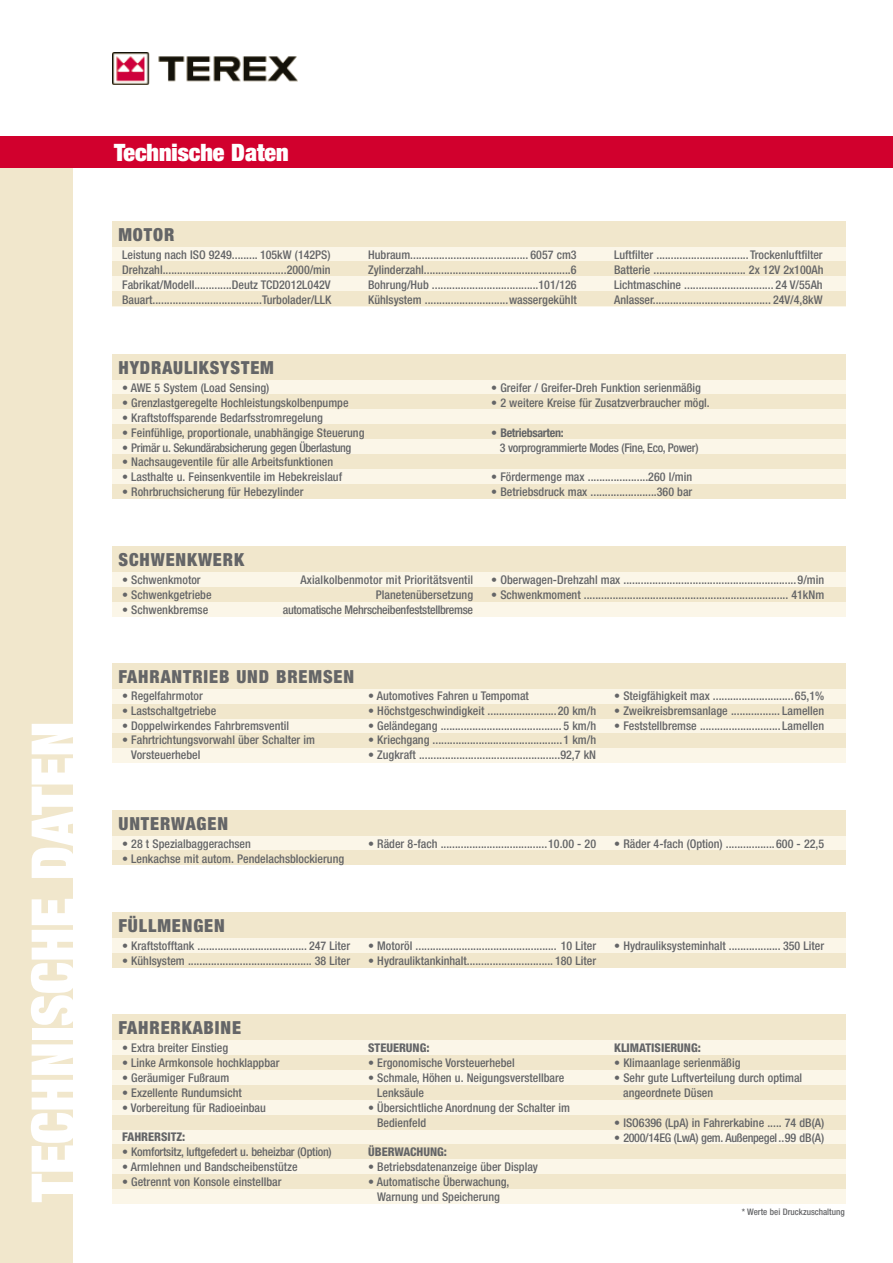
<style>
.page{position:relative;width:893px;height:1263px;background:#fff}
.page>*{position:absolute;margin:0;border:0;box-sizing:border-box;transform-origin:0 0}
.t1{font:900 expanded 60px "Helvetica Neue";color:#fff}
.t2{font:900 expanded 24px "Helvetica Neue";color:#fff}
.t3{font:900 condensed 18px "Helvetica Neue";letter-spacing:.05em;color:#646567}
.t4{font:500 condensed 12px/14.9px "Helvetica Neue";color:#646567}
.t5{font:500 condensed 12px/14.9px "Helvetica Neue";letter-spacing:-.025em;color:#646567}
.t6{font:800 condensed 12px "Helvetica Neue";color:#646567}
.t7{font:500 condensed 12px "Helvetica Neue";letter-spacing:-.03em;color:#646567}
.t8{font:500 condensed 12px "Helvetica Neue";letter-spacing:-.02em;color:#646567}
.t9{font:500 condensed 9px "Helvetica Neue";color:#646567}
.s1{font-weight:700}
</style>
<div class="page">
<div style="left:0;top:168px;width:73px;height:1095px;background:#f1e7cc"></div>
<div style="left:113px;top:247px;width:733px;height:60px;background:#fbf6e8"></div>
<div style="left:113px;top:221px;width:733px;height:26px;background:#f1e7cc"></div>
<div style="left:113px;top:261px;width:733px;height:15px;background:#f1e7cc"></div>
<div style="left:113px;top:291px;width:733px;height:15px;background:#f1e7cc"></div>
<div style="left:113px;top:572px;width:733px;height:44px;background:#fbf6e8"></div>
<div style="left:113px;top:587px;width:733px;height:14px;background:#f1e7cc"></div>
<div style="left:113px;top:546px;width:733px;height:26px;background:#f1e7cc"></div>
<div style="left:113px;top:370px;width:733px;height:119px;background:#fbf6e8"></div>
<div style="left:113px;top:354px;width:733px;height:26px;background:#f1e7cc"></div>
<div style="left:113px;top:394px;width:733px;height:15px;background:#f1e7cc"></div>
<div style="left:113px;top:424px;width:733px;height:15px;background:#f1e7cc"></div>
<div style="left:113px;top:454px;width:733px;height:15px;background:#f1e7cc"></div>
<div style="left:113px;top:484px;width:733px;height:15px;background:#f1e7cc"></div>
<div style="left:113px;top:835px;width:733px;height:20px;background:#fbf6e8"></div>
<div style="left:113px;top:850px;width:733px;height:15px;background:#f1e7cc"></div>
<div style="left:113px;top:810px;width:733px;height:25px;background:#f1e7cc"></div>
<div style="left:113px;top:937px;width:733px;height:27px;background:#fbf6e8"></div>
<div style="left:113px;top:952px;width:733px;height:15px;background:#f1e7cc"></div>
<div style="left:113px;top:912px;width:733px;height:26px;background:#f1e7cc"></div>
<div style="left:113px;top:1040px;width:733px;height:163px;background:#fbf6e8"></div>
<div style="left:113px;top:1055px;width:733px;height:15px;background:#f1e7cc"></div>
<div style="left:113px;top:1085px;width:733px;height:15px;background:#f1e7cc"></div>
<div style="left:113px;top:1115px;width:733px;height:14px;background:#f1e7cc"></div>
<div style="left:113px;top:1144px;width:733px;height:15px;background:#f1e7cc"></div>
<div style="left:113px;top:1174px;width:733px;height:15px;background:#f1e7cc"></div>
<div style="left:113px;top:1014px;width:733px;height:26px;background:#f1e7cc"></div>
<img style="left:113px;top:53px;width:185px;height:31px">
<div style="left:113px;top:689px;width:733px;height:74px;background:#fbf6e8"></div>
<div style="left:113px;top:704px;width:733px;height:14px;background:#f1e7cc"></div>
<div style="left:113px;top:733px;width:733px;height:15px;background:#f1e7cc"></div>
<div style="left:113px;top:663px;width:733px;height:26px;background:#f1e7cc"></div>
<div style="left:0;top:136px;width:893px;height:32px;background:#d1002d"></div>
<h1 class="t1" style="left:15px;top:1202px;width:482px;rotate:-90deg">TEchnische Daten</h1>
<h2 class="t2" style="left:114px;top:137px;width:176px">Technische Daten</h2>
<h3 class="t3" style="left:118px;top:224px;width:57px">MOTOR</h3>
<p class="t4" style="left:122px;top:247px;width:211px;text-align:justify">Leistung nach ISO 9249......... 105kW (142PS)<br>Drehzahl...........................................2000/min Fabrikat/Modell.............Deutz TCD2012L042V Bauart......................................Turbolader/LLK</p>
<p class="t4" style="left:368px;top:247px;width:210px;text-align:justify">Hubraum......................................... 6057 cm3<br>Zylinderzahl...................................................6<br>Bohrung/Hub .....................................101/126<br>Kühlsystem .............................wassergekühlt</p>
<p class="t4" style="left:614px;top:247px;width:211px;text-align:justify">Luftfilter ................................ Trockenluftfilter Batterie ................................ 2x 12V 2x100Ah Lichtmaschine ............................... 24 V/55Ah Anlasser......................................... 24V/4,8kW</p>
<h3 class="t3" style="left:118px;top:357px;width:157px">HYDRAULIKSYSTEM</h3>
<p class="t4" style="left:122px;top:380px;width:149px">• AWE 5 System (Load Sensing)</p>
<p class="t4" style="left:122px;top:395px;width:228px">• Grenzlastgeregelte Hochleistungskolbenpumpe</p>
<p class="t4" style="left:122px;top:410px;width:202px">• Kraftstoffsparende Bedarfsstromregelung</p>
<p class="t4" style="left:122px;top:425px;width:244px">• Feinfühlige, proportionale, unabhängige Steuerung</p>
<p class="t7" style="left:122px;top:440px;width:231px">• Primär u. Sekundärabsicherung gegen Überlastung</p>
<p class="t4" style="left:122px;top:454px;width:212px">• Nachsaugeventile für alle Arbeitsfunktionen</p>
<p class="t4" style="left:122px;top:469px;width:221px">• Lasthalte u. Feinsenkventile im Hebekreislauf</p>
<p class="t4" style="left:122px;top:484px;width:183px">• Rohrbruchsicherung für Hebezylinder</p>
<p class="t4" style="left:491px;top:380px;width:211px">• Greifer / Greifer-Dreh Funktion serienmäßig</p>
<p class="t4" style="left:491px;top:395px;width:220px">• 2 weitere Kreise für Zusatzverbraucher mögl.</p>
<p class="t5" style="left:500px;top:425px;width:200px;text-indent:-9px">• <span class="s1">Betriebsarten:<br></span>3 vorprogrammierte Modes (Fine, Eco, Power)</p>
<p class="t4" style="left:491px;top:469px;width:203px">• Fördermenge max .....................260 l/min</p>
<p class="t4" style="left:491px;top:484px;width:203px">• Betriebsdruck max .......................360 bar</p>
<h3 class="t3" style="left:118px;top:549px;width:127px">SCHWENKWERK</h3>
<p class="t4" style="left:122px;top:572px;width:80px">• Schwenkmotor</p>
<p class="t4" style="left:301px;top:572px;width:174px">Axialkolbenmotor mit Prioritätsventil</p>
<p class="t4" style="left:122px;top:587px;width:91px">• Schwenkgetriebe</p>
<p class="t4" style="left:376px;top:587px;width:99px">Planetenübersetzung</p>
<p class="t4" style="left:122px;top:602px;width:88px">• Schwenkbremse</p>
<p class="t5" style="left:283px;top:602px;width:192px">automatische Mehrscheibenfeststellbremse</p>
<p class="t4" style="left:491px;top:572px;width:334px">• Oberwagen-Drehzahl max ............................................................9/min</p>
<p class="t4" style="left:491px;top:587px;width:334px">• Schwenkmoment ....................................................................... 41kNm</p>
<h3 class="t3" style="left:118px;top:666px;width:237px">FAHRANTRIEB UND BREMSEN</h3>
<p class="t4" style="left:122px;top:688px;width:82px">• Regelfahrmotor</p>
<p class="t4" style="left:122px;top:703px;width:96px">• Lastschaltgetriebe</p>
<p class="t4" style="left:122px;top:718px;width:169px">• Doppelwirkendes Fahrbremsventil</p>
<p class="t4" style="left:131px;top:732px;width:185px;text-indent:-9px">• Fahrtrichtungsvorwahl über Schalter im<br>Vorsteuerhebel</p>
<p class="t4" style="left:368px;top:688px;width:162px">• Automotives Fahren u Tempomat</p>
<p class="t4" style="left:368px;top:703px;width:229px">• Höchstgeschwindigkeit ........................20 km/h</p>
<p class="t4" style="left:368px;top:718px;width:229px">• Geländegang .......................................... 5 km/h</p>
<p class="t4" style="left:368px;top:732px;width:229px">• Kriechgang .............................................1 km/h</p>
<p class="t4" style="left:368px;top:747px;width:230px">• Zugkraft .................................................92,7 kN</p>
<p class="t4" style="left:614px;top:688px;width:212px">• Steigfähigkeit max ............................65,1%</p>
<p class="t4" style="left:614px;top:703px;width:211px">• Zweikreisbremsanlage ................. Lamellen</p>
<p class="t4" style="left:614px;top:718px;width:211px">• Feststellbremse ............................ Lamellen</p>
<h3 class="t3" style="left:118px;top:812px;width:111px">UNTERWAGEN</h3>
<p class="t4" style="left:122px;top:836px;width:130px">• 28 t Spezialbaggerachsen</p>
<p class="t4" style="left:122px;top:851px;width:224px">• Lenkachse mit autom. Pendelachsblockierung</p>
<p class="t4" style="left:368px;top:836px;width:229px">• Räder 8-fach .....................................10.00 - 20</p>
<p class="t4" style="left:614px;top:836px;width:211px">• Räder 4-fach (Option) .................600 - 22,5</p>
<h3 class="t3" style="left:118px;top:915px;width:108px">FÜLLMENGEN</h3>
<p class="t4" style="left:122px;top:938px;width:230px">• Kraftstofftank ...................................... 247 Liter</p>
<p class="t4" style="left:122px;top:953px;width:230px">• Kühlsystem ........................................... 38 Liter</p>
<p class="t4" style="left:368px;top:938px;width:229px">• Motoröl ................................................. 10 Liter</p>
<p class="t4" style="left:368px;top:953px;width:229px">• Hydrauliktankinhalt.............................. 180 Liter</p>
<p class="t4" style="left:614px;top:938px;width:211px">• Hydrauliksysteminhalt .................. 350 Liter</p>
<h3 class="t3" style="left:118px;top:1017px;width:124px">FAHRERKABINE</h3>
<p class="t4" style="left:122px;top:1040px;width:108px">• Extra breiter Einstieg</p>
<p class="t4" style="left:122px;top:1055px;width:159px">• Linke Armkonsole hochklappbar</p>
<p class="t4" style="left:122px;top:1070px;width:109px">• Geräumiger Fußraum</p>
<p class="t4" style="left:122px;top:1085px;width:121px">• Exzellente Rundumsicht</p>
<p class="t4" style="left:122px;top:1100px;width:145px">• Vorbereitung für Radioeinbau</p>
<p class="t6" style="left:122px;top:1129px;width:65px">FAHRERSITZ:</p>
<p class="t8" style="left:122px;top:1145px;width:211px">• Komfortsitz, luftgefedert u. beheizbar (Option)</p>
<p class="t4" style="left:122px;top:1159px;width:177px">• Armlehnen und Band-scheibenstütze</p>
<p class="t4" style="left:122px;top:1174px;width:161px">• Getrennt von Konsole einstellbar</p>
<p class="t6" style="left:368px;top:1041px;width:63px">STEUERUNG:</p>
<p class="t4" style="left:368px;top:1055px;width:148px">• Ergonomische Vorsteuerhebel</p>
<p class="t4" style="left:377px;top:1070px;width:189px;text-indent:-9px">• Schmale, Höhen u. Neigungsverstellbare<br>Lenksäule</p>
<p class="t4" style="left:377px;top:1100px;width:194px;text-indent:-9px">• Übersichtliche Anordnung der Schalter im<br>Bedienfeld</p>
<p class="t6" style="left:368px;top:1145px;width:80px">ÜBERWACHUNG:</p>
<p class="t4" style="left:368px;top:1159px;width:171px">• Betriebsdatenanzeige über Display</p>
<p class="t4" style="left:368px;top:1174px;width:143px;text-align:center">• Automatische Überwachung,<br>Warnung und Speicherung</p>
<p class="t6" style="left:614px;top:1041px;width:88px">KLIMATISIERUNG:</p>
<p class="t4" style="left:614px;top:1055px;width:128px">• Klimaanlage serienmäßig</p>
<p class="t4" style="left:623px;top:1070px;width:181px;text-indent:-9px">• Sehr gute Luftverteilung durch optimal angeordnete Düsen</p>
<p class="t4" style="left:614px;top:1115px;width:211px">• ISO6396 (LpA) in Fahrerkabine ..... 74 dB(A)</p>
<p class="t5" style="left:614px;top:1130px;width:211px">• 2000/14EG (LwA) gem. Außenpegel ..99 dB(A)</p>
<p class="t9" style="left:742px;top:1206px;width:104px">* Werte bei Druckzuschaltung</p>
</div>
